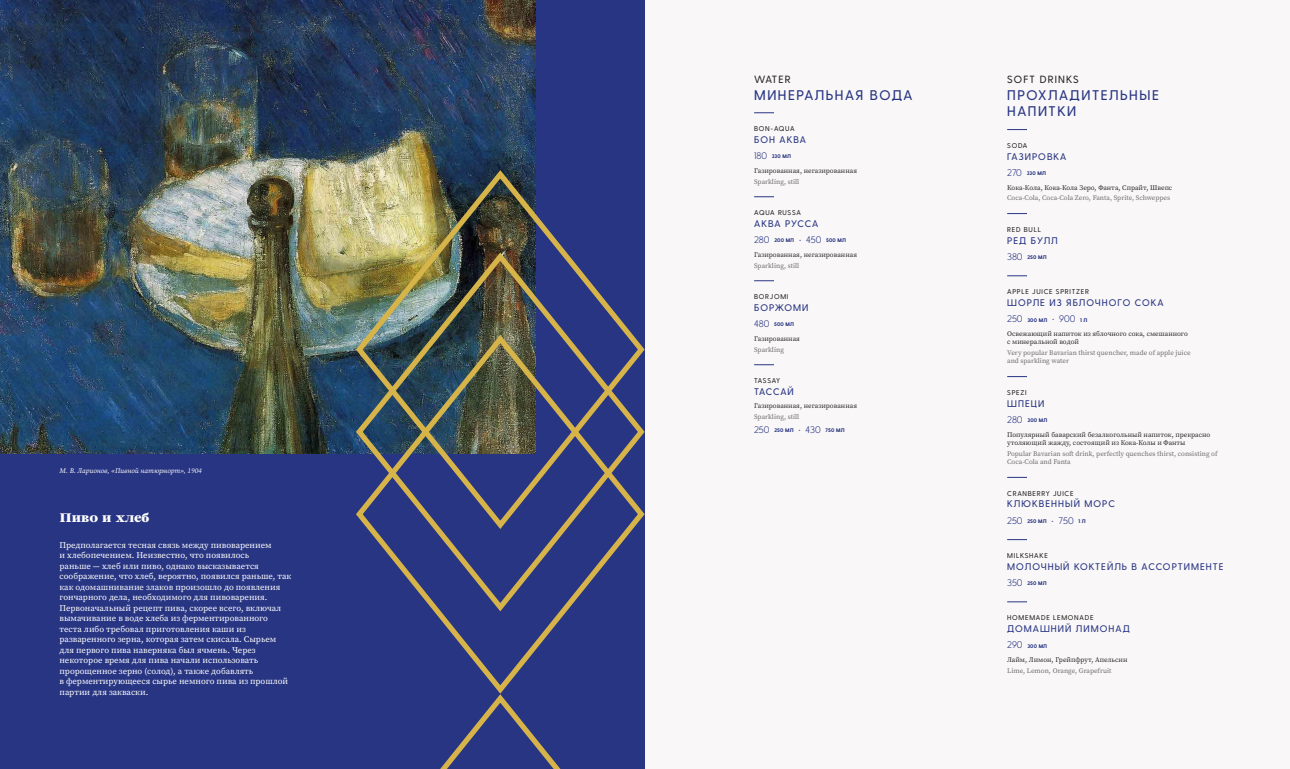
<style>
.page{position:relative;width:1290px;height:769px;background:#fff}
.page>*{position:absolute;margin:0;border:0;box-sizing:border-box;transform-origin:0 0}
.Раздел_RU{font:500 14px/16.8px "Greycliff CF";letter-spacing:.11em;color:#283583}
.История_заголовок{font:800 12.25px "Lovelace Text Trial";color:#fff}
.Раздел_EN{font:500 10.5px "Greycliff CF";letter-spacing:.11em;color:#282827}
.Позиция_RU{font:500 9.62px "Greycliff CF";letter-spacing:.11em;color:#283583}
.Большая_отдельная_цена{font:300 9.62px "Greycliff CF";color:#283583}
.Позиция_RU-2{font:500 9.62px "Greycliff CF";letter-spacing:.09em;color:#283583}
.История{font:8.75px/10.5px "Source Serif Variable";color:#fff}
.Описание_RU{font:7px/8.4px "Source Serif Variable";color:#282827}
.Описание_EN{font:7px/8.4px "Source Serif Variable";color:#706f6f}
.Позиция_EN{font:500 7px "Greycliff CF";letter-spacing:.11em;color:#282827}
.Подпись_к_картине{font:italic 7px "Source Serif Variable";color:#fff}
.Большая_отдельная_цена-2{font:800 5.25px "Greycliff CF";letter-spacing:.025em;color:#283583}
.s1{font-weight:300;font-size:9.62px}
.s2{font-weight:800;font-size:5.25px}
</style>
<div class="page">
<div style="left:0;top:0;width:645px;height:769px;background:#283583"></div>
<div style="left:645px;top:0;width:645px;height:769px;background:#f9f7f7"></div>
<svg style="left:754px;top:113px;width:20px;height:1px"></svg>
<svg style="left:754px;top:197px;width:20px;height:1px"></svg>
<svg style="left:754px;top:280px;width:20px;height:1px"></svg>
<svg style="left:754px;top:364px;width:20px;height:1px"></svg>
<svg style="left:1007px;top:129px;width:20px;height:1px"></svg>
<svg style="left:1007px;top:213px;width:20px;height:1px"></svg>
<svg style="left:1007px;top:276px;width:20px;height:1px"></svg>
<svg style="left:1007px;top:376px;width:20px;height:1px"></svg>
<svg style="left:1007px;top:477px;width:20px;height:1px"></svg>
<svg style="left:1007px;top:539px;width:20px;height:1px"></svg>
<svg style="left:1007px;top:602px;width:20px;height:1px"></svg>
<img style="left:0;top:0;width:536px;height:453px">
<img style="left:353px;top:167px;width:211px;height:82px">
<img style="left:353px;top:249px;width:278px;height:83px">
<svg style="left:353px;top:332px;width:292px;height:359px"></svg>
<svg style="left:440px;top:691px;width:121px;height:78px"></svg>
<p class="Подпись_к_картине" style="left:60px;top:466px;width:144px">М. В. Ларионов, «Пивной натюрморт», 1904</p>
<p class="История_заголовок" style="left:60px;top:508px;width:92px">Пиво и хлеб</p>
<p class="История" style="left:60px;top:539px;width:233px">Предполагается тесная связь между пивоварением<br>и хлебопечением. Неизвестно, что появилось<br>раньше — хлеб или пиво, однако высказывается соображение, что хлеб, вероятно, появился раньше, так как одомашнивание злаков произошло до появления гончарного дела, необходимого для пивоварения.<br>Первоначальный рецепт пива, скорее всего, включал вымачивание в воде хлеба из ферментированного теста либо требовал приготовления каши из разваренного зерна, которая затем скисала. Сырьем для первого пива наверняка был ячмень. Через некоторое время для пива начали использовать пророщенное зерно (солод), а также добавлять<br>в ферментирующееся сырье немного пива из прошлой партии для закваски.</p>
<p class="Раздел_EN" style="left:754px;top:73px;width:38px">WATER</p>
<p class="Раздел_RU" style="left:754px;top:86px;width:160px">МИНЕРАЛЬНАЯ ВОДА</p>
<p class="Позиция_EN" style="left:754px;top:125px;width:42px">BON-AQUA</p>
<p class="Позиция_RU" style="left:754px;top:134px;width:53px">БОН АКВА</p>
<p class="Большая_отдельная_цена-2" style="left:754px;top:153px;width:38px"><span class="s1">180</span> 330 МЛ</p>
<p class="Описание_RU" style="left:754px;top:166px;width:104px">Газированная, негазированная</p>
<p class="Описание_EN" style="left:754px;top:177px;width:47px">Sparkling, still</p>
<p class="Позиция_EN" style="left:754px;top:209px;width:48px">AQUA RUSSA</p>
<p class="Позиция_RU-2" style="left:754px;top:218px;width:66px">АКВА РУССА</p>
<p class="Большая_отдельная_цена-2" style="left:754px;top:237px;width:93px"><span class="s1">280</span> 200 МЛ <span class="s1">• 450</span> 500 МЛ</p>
<p class="Описание_RU" style="left:754px;top:250px;width:104px">Газированная, негазированная</p>
<p class="Описание_EN" style="left:754px;top:261px;width:47px">Sparkling, still</p>
<p class="Позиция_EN" style="left:754px;top:293px;width:36px">BORJOMI</p>
<p class="Позиция_RU" style="left:754px;top:302px;width:56px">БОРЖОМИ</p>
<p class="Большая_отдельная_цена-2" style="left:754px;top:321px;width:41px"><span class="s1">480</span> 500 МЛ</p>
<p class="Описание_RU" style="left:754px;top:334px;width:47px">Газированная</p>
<p class="Описание_EN" style="left:754px;top:345px;width:31px">Sparkling</p>
<p class="Позиция_EN" style="left:754px;top:377px;width:27px">TASSAY</p>
<p class="Позиция_RU" style="left:754px;top:386px;width:41px">ТАССАЙ</p>
<p class="Описание_RU" style="left:754px;top:402px;width:104px">Газированная, негазированная</p>
<p class="Описание_EN" style="left:754px;top:413px;width:47px">Sparkling, still</p>
<p class="Большая_отдельная_цена-2" style="left:754px;top:427px;width:92px"><span class="s1">250</span> 250 МЛ <span class="s1">• 430</span> 750 МЛ</p>
<p class="Раздел_EN" style="left:1007px;top:73px;width:73px">SOFT DRINKS</p>
<p class="Раздел_RU" style="left:1007px;top:86px;width:153px">ПРОХЛАДИТЕЛЬНЫЕ<br>НАПИТКИ</p>
<p class="Позиция_EN" style="left:1007px;top:142px;width:22px">SODA</p>
<p class="Позиция_RU" style="left:1007px;top:151px;width:61px">ГАЗИРОВКА</p>
<p class="Большая_отдельная_цена-2" style="left:1007px;top:170px;width:40px"><span class="s1">270</span> 330 МЛ</p>
<p class="Описание_RU" style="left:1007px;top:183px;width:167px">Кока-Кола, Кока-Кола Зеро, Фанта, Спрайт, Швепс</p>
<p class="Описание_EN" style="left:1007px;top:194px;width:164px">Coca-Cola, Coca-Cola Zero, Fanta, Sprite, Schweppes</p>
<p class="Позиция_EN" style="left:1007px;top:226px;width:35px">RED BULL</p>
<p class="Позиция_RU" style="left:1007px;top:235px;width:52px">РЕД БУЛЛ</p>
<p class="Большая_отдельная_цена-2" style="left:1007px;top:254px;width:41px"><span class="s1">380</span> 250 МЛ</p>
<p class="Позиция_EN" style="left:1007px;top:288px;width:83px">APPLE JUICE SPRITZER</p>
<p class="Позиция_RU" style="left:1007px;top:297px;width:158px">ШОРЛЕ ИЗ ЯБЛОЧНОГО СОКА</p>
<p class="Большая_отдельная_цена" style="left:1007px;top:313px;width:82px">250 <span class="s2">300 МЛ</span> • 900 <span class="s2">1 Л</span></p>
<p class="Описание_RU" style="left:1007px;top:329px;width:182px">Освежающий напиток из яблочного сока, смешанного с минеральной водой</p>
<p class="Описание_EN" style="left:1007px;top:348px;width:185px">Very popular Bavarian thirst quencher, made of apple juice and sparkling water</p>
<p class="Позиция_EN" style="left:1007px;top:389px;width:21px">SPEZI</p>
<p class="Позиция_RU" style="left:1007px;top:398px;width:39px">ШПЕЦИ</p>
<p class="Большая_отдельная_цена-2" style="left:1007px;top:417px;width:42px"><span class="s1">280</span> 300 МЛ</p>
<p class="Описание_RU" style="left:1007px;top:430px;width:205px">Популярный баварский безалкогольный напиток, прекрасно утоляющий жажду, состоящий из Кока-Колы и Фанты</p>
<p class="Описание_EN" style="left:1007px;top:449px;width:212px">Popular Bavarian soft drink, perfectly quenches thirst, consisting of<br>Coca-Cola and Fanta</p>
<p class="Позиция_EN" style="left:1007px;top:489px;width:68px">CRANBERRY JUICE</p>
<p class="Позиция_RU" style="left:1007px;top:498px;width:109px">КЛЮКВЕННЫЙ МОРС</p>
<p class="Большая_отдельная_цена" style="left:1007px;top:515px;width:80px">250 <span class="s2">250 МЛ</span> • 750 <span class="s2">1 Л</span></p>
<p class="Позиция_EN" style="left:1007px;top:552px;width:42px">MILKSHAKE</p>
<p class="Позиция_RU" style="left:1007px;top:561px;width:218px">МОЛОЧНЫЙ КОКТЕЙЛЬ В АССОРТИМЕНТЕ</p>
<p class="Большая_отдельная_цена-2" style="left:1007px;top:580px;width:41px"><span class="s1">350</span> 250 МЛ</p>
<p class="Позиция_EN" style="left:1007px;top:614px;width:88px">HOMEMADE LEMONADE</p>
<p class="Позиция_RU" style="left:1007px;top:623px;width:124px">ДОМАШНИЙ ЛИМОНАД</p>
<p class="Большая_отдельная_цена-2" style="left:1007px;top:642px;width:41px"><span class="s1">290</span> 300 МЛ</p>
<p class="Описание_RU" style="left:1007px;top:655px;width:122px">Лайм, Лимон, Грейпфрут, Апельсин</p>
<p class="Описание_EN" style="left:1007px;top:666px;width:106px">Lime, Lemon, Orange, Grapefruit</p>
</div>
